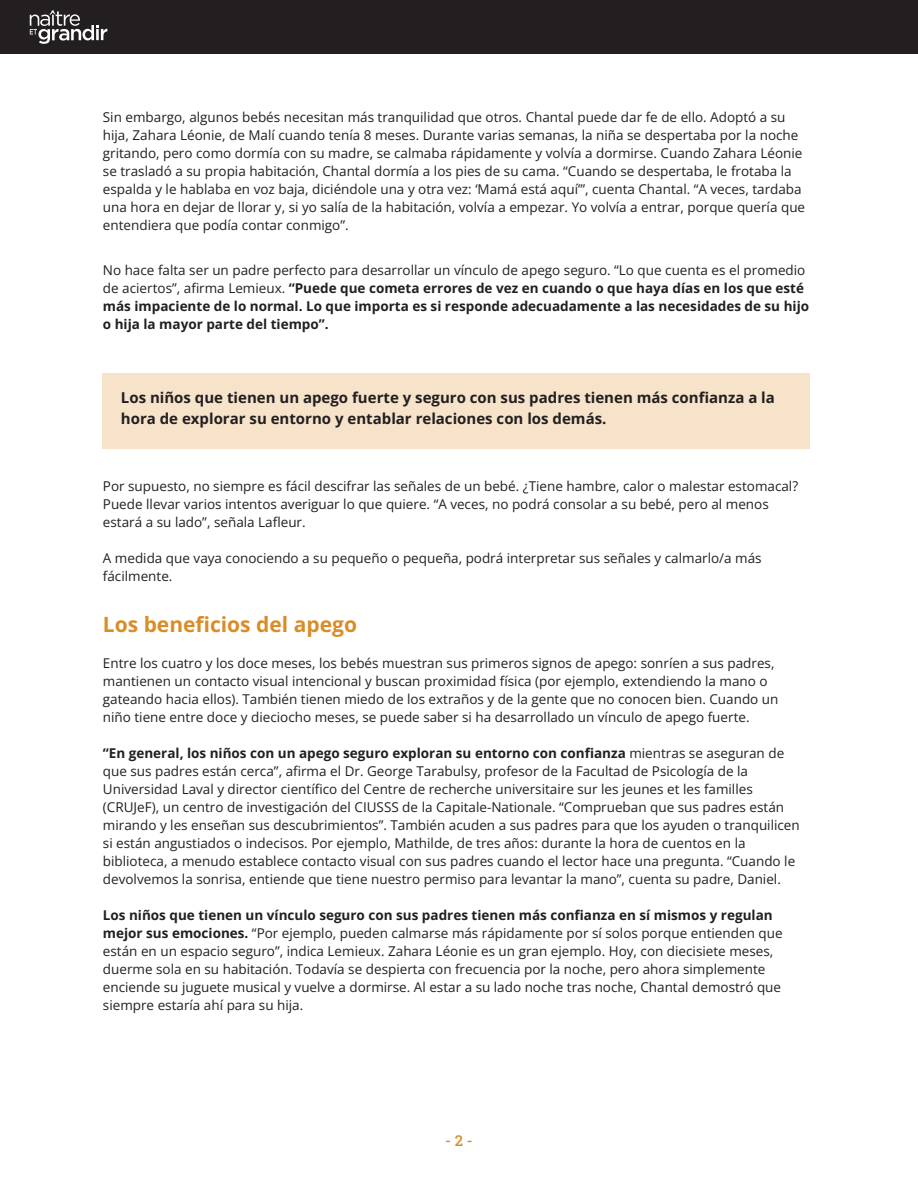
<style>
.page{position:relative;width:918px;height:1188px;background:#fff}
.page>*{position:absolute;margin:0;border:0;box-sizing:border-box;transform-origin:0 0}
.t1{font:700 21px "Open Sans";color:#d98d28}
.t2{font:700 15px/21px "Open Sans";color:#231f20}
.t3{font:500 15px "Roboto Slab";color:#d98d28}
.t4{font:13.5px/18px "Open Sans";color:#231f20}
.t5{font:700 13.5px/18px "Open Sans";color:#231f20}
.s1{font-weight:400}
.s2{font-weight:700}
</style>
<div class="page">
<div style="left:0;top:0;width:918px;height:54px;background:#231f20"></div>
<svg style="left:30px;top:10px;width:77px;height:34px"></svg>
<div style="left:103px;top:373px;width:707px;height:76px;background:#f6e3ca"></div>
<p class="t4" style="left:103px;top:108px;width:704px">Sin embargo, algunos bebés necesitan más tranquilidad que otros. Chantal puede dar fe de ello. Adoptó a su hija, Zahara Léonie, de Malí cuando tenía 8 meses. Durante varias semanas, la niña se despertaba por la noche gritando, pero como dormía con su madre, se calmaba rápidamente y volvía a dormirse. Cuando Zahara Léonie se trasladó a su propia habitación, Chantal dormía a los pies de su cama. “Cuando se despertaba, le frotaba la espalda y le hablaba en voz baja, diciéndole una y otra vez: ‘Mamá está aquí’”, cuenta Chantal. “A veces, tardaba una hora en dejar de llorar y, si yo salía de la habitación, volvía a empezar. Yo volvía a entrar, porque quería que entendiera que podía contar conmigo”.</p>
<p class="t5" style="left:103px;top:261px;width:708px"><span class="s1">No hace falta ser un padre perfecto para desarrollar un vínculo de apego seguro. “Lo que cuenta es el promedio de aciertos”, afirma Lemieux.</span> “Puede que cometa errores de vez en cuando o que haya días en los que esté más impaciente de lo normal. Lo que importa es si responde adecuadamente a las necesidades de su hijo o hija la mayor parte del tiempo”.</p>
<p class="t2" style="left:121px;top:386px;width:656px">Los niños que tienen un apego fuerte y seguro con sus padres tienen más confianza a la hora de explorar su entorno y entablar relaciones con los demás.</p>
<p class="t4" style="left:103px;top:477px;width:697px">Por supuesto, no siempre es fácil descifrar las señales de un bebé. ¿Tiene hambre, calor o malestar estomacal?<br>Puede llevar varios intentos averiguar lo que quiere. “A veces, no podrá consolar a su bebé, pero al menos estará a su lado”, señala Lafleur.</p>
<p class="t4" style="left:103px;top:549px;width:660px">A medida que vaya conociendo a su pequeño o pequeña, podrá interpretar sus señales y calmarlo/a más fácilmente.</p>
<h1 class="t1" style="left:103px;top:610px;width:256px">Los beneficios del apego</h1>
<p class="t4" style="left:103px;top:654px;width:677px">Entre los cuatro y los doce meses, los bebés muestran sus primeros signos de apego: sonríen a sus padres, mantienen un contacto visual intencional y buscan proximidad física (por ejemplo, extendiendo la mano o gateando hacia ellos). También tienen miedo de los extraños y de la gente que no conocen bien. Cuando un niño tiene entre doce y dieciocho meses, se puede saber si ha desarrollado un vínculo de apego fuerte.</p>
<p class="t4" style="left:103px;top:744px;width:698px"><span class="s2">“En general, los niños con un apego seguro exploran su entorno con confianza</span> mientras se aseguran de que sus padres están cerca”, afirma el Dr. George Tarabulsy, profesor de la Facultad de Psicología de la Universidad Laval y director científico del Centre de recherche universitaire sur les jeunes et les familles (CRUJeF), un centro de investigación del CIUSSS de la Capitale-Nationale. “Comprueban que sus padres están mirando y les enseñan sus descubrimientos”. También acuden a sus padres para que los ayuden o tranquilicen si están angustiados o indecisos. Por ejemplo, Mathilde, de tres años: durante la hora de cuentos en la biblioteca, a menudo establece contacto visual con sus padres cuando el lector hace una pregunta. “Cuando le devolvemos la sonrisa, entiende que tiene nuestro permiso para levantar la mano”, cuenta su padre, Daniel.</p>
<p class="t4" style="left:103px;top:906px;width:681px"><span class="s2">Los niños que tienen un vínculo seguro con sus padres tienen más confianza en sí mismos y regulan mejor sus emociones.</span> “Por ejemplo, pueden calmarse más rápidamente por sí solos porque entienden que están en un espacio seguro”, indica Lemieux. Zahara Léonie es un gran ejemplo. Hoy, con diecisiete meses, duerme sola en su habitación. Todavía se despierta con frecuencia por la noche, pero ahora simplemente enciende su juguete musical y vuelve a dormirse. Al estar a su lado noche tras noche, Chantal demostró que siempre estaría ahí para su hija.</p>
<p class="t3" style="left:445px;top:1130px;width:29px">- 2 -</p>
</div>
